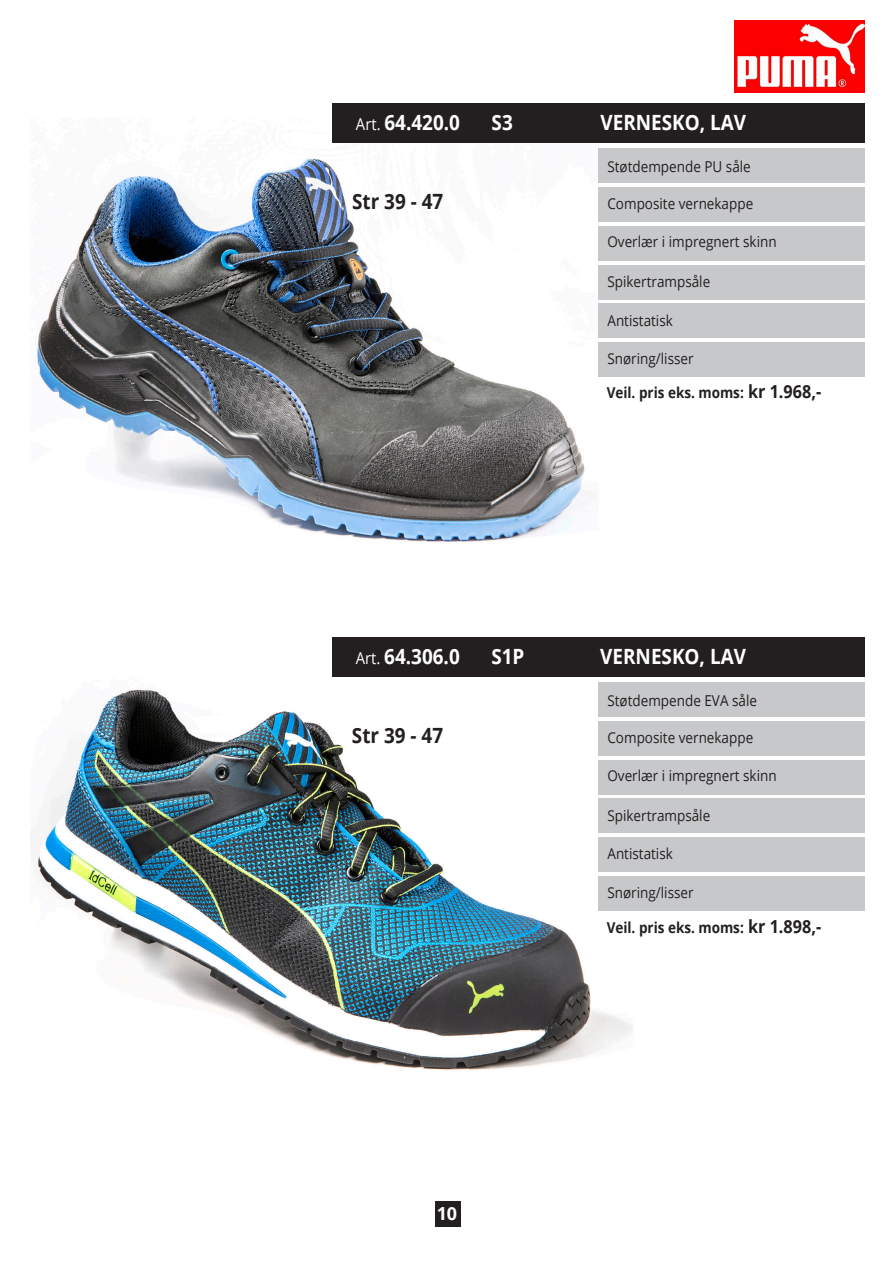
<style>
.page{position:relative;width:893px;height:1263px;background:#fff}
.page>*{position:absolute;margin:0;border:0;box-sizing:border-box;transform-origin:0 0}
.t1{font:700 21px "Open Sans";color:#fff;scale:.9 1}
.t2{font:700 21px "Open Sans";color:#231f20;scale:.9 1}
.t3{font:700 18px "Open Sans";color:#fff}
.t4{font:15px "Open Sans";color:#231f20;scale:.9 1}
.t5{font:700 15px "Open Sans";color:#231f20;scale:.9 1}
.s1{font-weight:400;font-size:16.5px}
.s2{font-size:18px}
</style>
<div class="page">
<div style="left:435px;top:1201px;width:26px;height:25px;background:#231f20"></div>
<img style="left:37px;top:119px;width:550px;height:423px">
<div style="left:333px;top:103px;width:532px;height:40px;background:#231f20"></div>
<img style="left:735px;top:20px;width:129px;height:72px">
<img style="left:36px;top:651px;width:598px;height:419px">
<div style="left:333px;top:638px;width:532px;height:39px;background:#231f20"></div>
<div style="left:598px;top:149px;width:267px;height:34px;background:#c7c8ca"></div>
<div style="left:598px;top:188px;width:267px;height:34px;background:#c7c8ca"></div>
<div style="left:598px;top:226px;width:267px;height:34px;background:#c7c8ca"></div>
<div style="left:598px;top:265px;width:267px;height:34px;background:#c7c8ca"></div>
<div style="left:598px;top:303px;width:267px;height:35px;background:#c7c8ca"></div>
<div style="left:598px;top:342px;width:267px;height:34px;background:#c7c8ca"></div>
<div style="left:598px;top:682px;width:267px;height:34px;background:#c7c8ca"></div>
<div style="left:598px;top:721px;width:267px;height:34px;background:#c7c8ca"></div>
<div style="left:598px;top:760px;width:267px;height:34px;background:#c7c8ca"></div>
<div style="left:598px;top:799px;width:267px;height:34px;background:#c7c8ca"></div>
<div style="left:598px;top:837px;width:267px;height:34px;background:#c7c8ca"></div>
<div style="left:598px;top:876px;width:267px;height:34px;background:#c7c8ca"></div>
<p class="t1" style="left:356px;top:107px;width:117px"><span class="s1">Art.</span> 64.420.0</p>
<p class="t1" style="left:492px;top:107px;width:25px">S3</p>
<p class="t1" style="left:600px;top:107px;width:163px">VERNESKO, LAV</p>
<p class="t2" style="left:352px;top:186px;width:103px">Str 39 - 47</p>
<p class="t4" style="left:607px;top:156px;width:161px">Støtdempende PU såle</p>
<p class="t4" style="left:607px;top:193px;width:163px">Composite vernekappe</p>
<p class="t4" style="left:607px;top:232px;width:189px">Overlær i impregnert skinn</p>
<p class="t4" style="left:607px;top:272px;width:116px">Spikertrampsåle</p>
<p class="t4" style="left:607px;top:310px;width:74px">Antistatisk</p>
<p class="t4" style="left:607px;top:349px;width:97px">Snøring/lisser</p>
<p class="t5" style="left:607px;top:381px;width:240px">Veil. pris eks. moms: <span class="s2">kr 1.968,-</span></p>
<p class="t1" style="left:356px;top:642px;width:117px"><span class="s1">Art.</span> 64.306.0</p>
<p class="t1" style="left:491px;top:642px;width:38px">S1P</p>
<p class="t1" style="left:600px;top:642px;width:163px">VERNESKO, LAV</p>
<p class="t2" style="left:352px;top:720px;width:103px">Str 39 - 47</p>
<p class="t3" style="left:437px;top:1200px;width:22px">10</p>
<p class="t4" style="left:607px;top:690px;width:168px">Støtdempende EVA såle</p>
<p class="t4" style="left:607px;top:727px;width:163px">Composite vernekappe</p>
<p class="t4" style="left:607px;top:765px;width:189px">Overlær i impregnert skinn</p>
<p class="t4" style="left:607px;top:805px;width:116px">Spikertrampsåle</p>
<p class="t4" style="left:607px;top:843px;width:74px">Antistatisk</p>
<p class="t4" style="left:607px;top:882px;width:97px">Snøring/lisser</p>
<p class="t5" style="left:607px;top:917px;width:240px">Veil. pris eks. moms: <span class="s2">kr 1.898,-</span></p>
</div>
